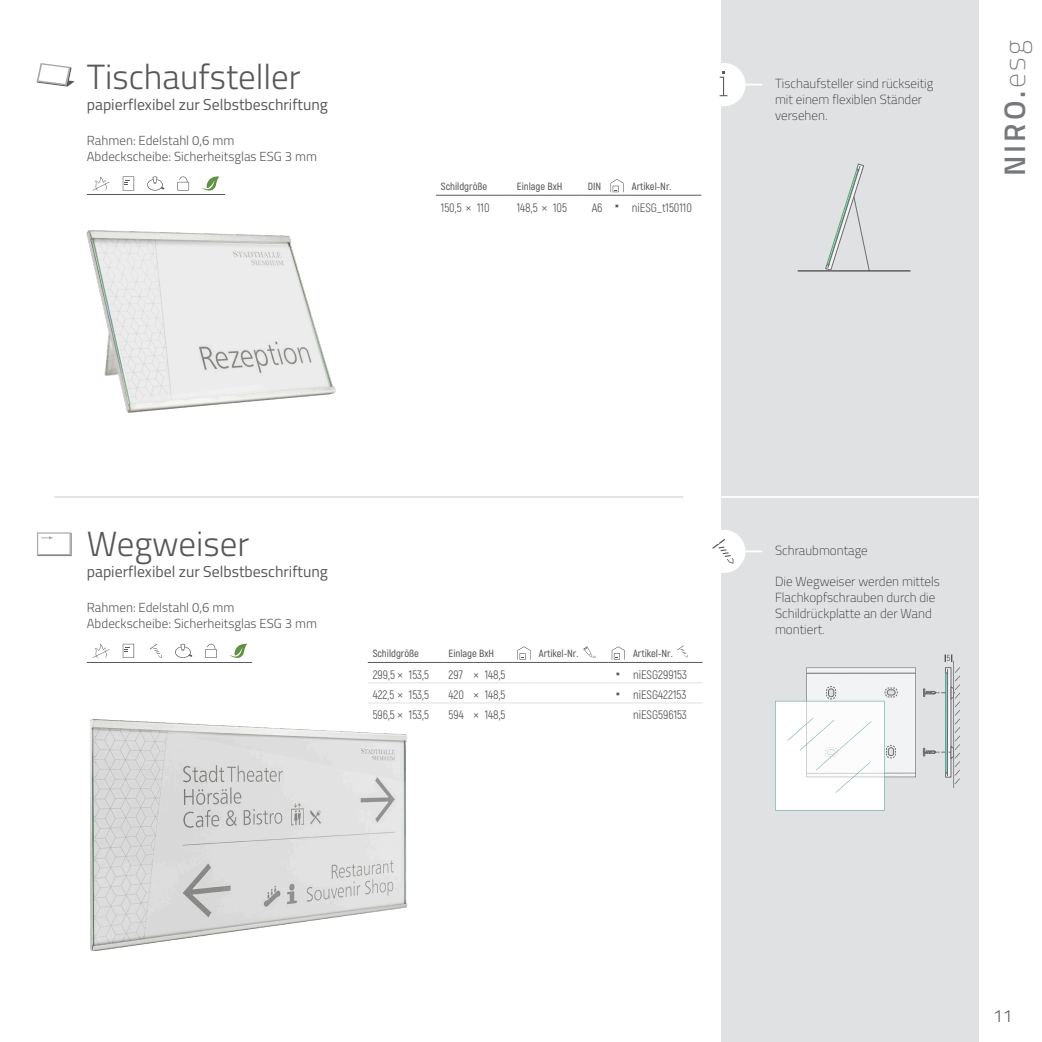
<style>
.page{position:relative;width:1042px;height:1042px;background:#fff}
.page>*{position:absolute;margin:0;border:0;box-sizing:border-box;transform-origin:0 0}
.Produkt_Titel{font:300 35px "Titillium";color:#57585a}
.t1{font:600 29.75px "Titillium";color:#76787b}
.t2{font:300 17.5px "Titillium";color:#57585a}
.Produkt_Subline{font:15.75px "Titillium";color:#57585a}
.Balkentext_Montagear{font:100 13.12px/15.8px "Titillium";color:#231f20}
.Produkt_Text_unter_P{font:300 13.12px "Titillium";color:#57585a}
.Tabelle_Inhalt{font:12.25px "Akrobat";color:#57585a}
.Tabelle_Titelleiste{font:600 10.5px "Akrobat";color:#57585a}
.t3{font:300 8.75px "Akrobat";color:#231f20}
.s1{font-weight:100}
</style>
<div class="page">
<div style="left:721px;top:0;width:258px;height:1042px;background:#e0e1e3"></div>
<img style="left:86px;top:230px;width:250px;height:183px">
<img style="left:90px;top:718px;width:318px;height:233px">
<hr style="left:953px;top:661px;width:1px;height:127px;background:#6c6d70">
<svg style="left:923px;top:654px;width:37px;height:130px"></svg>
<svg style="left:775px;top:667px;width:141px;height:143px;background:#f1f2f2"></svg>
<hr style="left:797px;top:271px;width:113px;height:1px;background:#231f20">
<svg style="left:825px;top:163px;width:45px;height:109px"></svg>
<div style="left:702px;top:63px;width:43px;height:43px;background:#fff;border-radius:21px"></div>
<svg style="left:719px;top:71px;width:8px;height:25px"></svg>
<div style="left:702px;top:530px;width:43px;height:43px;background:#fff;border-radius:21px"></div>
<svg style="left:712px;top:539px;width:21px;height:25px"></svg>
<svg style="left:37px;top:532px;width:35px;height:24px"></svg>
<svg style="left:37px;top:63px;width:38px;height:24px"></svg>
<svg style="left:150px;top:644px;width:12px;height:14px"></svg>
<svg style="left:230px;top:644px;width:17px;height:14px"></svg>
<svg style="left:93px;top:644px;width:16px;height:14px"></svg>
<svg style="left:123px;top:644px;width:11px;height:14px"></svg>
<svg style="left:175px;top:644px;width:17px;height:14px"></svg>
<svg style="left:205px;top:644px;width:12px;height:14px"></svg>
<hr style="left:87px;top:662px;width:165px;height:1px;background:#57585a">
<svg style="left:202px;top:176px;width:17px;height:15px"></svg>
<svg style="left:93px;top:176px;width:16px;height:15px"></svg>
<svg style="left:123px;top:176px;width:11px;height:15px"></svg>
<svg style="left:147px;top:176px;width:17px;height:15px"></svg>
<svg style="left:177px;top:176px;width:12px;height:15px"></svg>
<hr style="left:87px;top:195px;width:137px;height:1px;background:#57585a">
<svg style="left:368px;top:662px;width:41px;height:1px"></svg>
<hr style="left:409px;top:662px;width:35px;height:1px;background:#57585a">
<hr style="left:534px;top:662px;width:74px;height:1px;background:#57585a">
<hr style="left:628px;top:662px;width:74px;height:1px;background:#57585a">
<svg style="left:368px;top:682px;width:41px;height:1px"></svg>
<hr style="left:409px;top:682px;width:35px;height:1px;background:#e0e1e3">
<svg style="left:444px;top:682px;width:90px;height:1px"></svg>
<hr style="left:534px;top:682px;width:74px;height:1px;background:#e0e1e3">
<svg style="left:608px;top:682px;width:20px;height:1px"></svg>
<hr style="left:628px;top:682px;width:74px;height:1px;background:#e0e1e3">
<svg style="left:368px;top:702px;width:41px;height:1px"></svg>
<hr style="left:409px;top:702px;width:35px;height:1px;background:#e0e1e3">
<svg style="left:444px;top:702px;width:90px;height:1px"></svg>
<hr style="left:534px;top:702px;width:74px;height:1px;background:#e0e1e3">
<svg style="left:608px;top:702px;width:20px;height:1px"></svg>
<hr style="left:628px;top:702px;width:74px;height:1px;background:#e0e1e3">
<svg style="left:444px;top:646px;width:90px;height:17px"></svg>
<svg style="left:583px;top:646px;width:13px;height:12px"></svg>
<svg style="left:608px;top:646px;width:21px;height:17px"></svg>
<svg style="left:677px;top:645px;width:10px;height:12px"></svg>
<hr style="left:436px;top:195px;width:30px;height:1px;background:#57585a">
<hr style="left:477px;top:195px;width:35px;height:1px;background:#57585a">
<hr style="left:512px;top:195px;width:30px;height:1px;background:#57585a">
<hr style="left:627px;top:195px;width:74px;height:1px;background:#57585a">
<svg style="left:542px;top:179px;width:85px;height:17px"></svg>
<hr style="left:55px;top:496px;width:628px;height:2px;background:#e0e1e3">
<hr style="left:721px;top:496px;width:258px;height:2px;background:#fff">
<p class="Produkt_Titel" style="left:87px;top:52px;width:215px">Tischaufsteller</p>
<p class="Produkt_Subline" style="left:87px;top:93px;width:243px">papierflexibel zur Selbstbeschriftung</p>
<p class="Produkt_Text_unter_P" style="left:87px;top:131px;width:149px">Rahmen: Edelstahl 0,6 mm</p>
<p class="Produkt_Text_unter_P" style="left:87px;top:147px;width:232px">Abdeckscheibe: Sicherheitsglas ESG 3 mm</p>
<p class="Tabelle_Titelleiste" style="left:441px;top:180px;width:48px">Schildgröße</p>
<p class="Tabelle_Titelleiste" style="left:517px;top:180px;width:47px">Einlage BxH</p>
<p class="Tabelle_Titelleiste" style="left:588px;top:180px;width:15px">DIN</p>
<p class="Tabelle_Titelleiste" style="left:632px;top:180px;width:41px">Artikel-Nr.</p>
<p class="Tabelle_Inhalt" style="left:441px;top:200px;width:32px">150,5 ×</p>
<p class="Tabelle_Inhalt" style="left:477px;top:200px;width:14px">110</p>
<p class="Tabelle_Inhalt" style="left:517px;top:200px;width:32px">148,5 ×</p>
<p class="Tabelle_Inhalt" style="left:553px;top:200px;width:15px">105</p>
<p class="Tabelle_Inhalt" style="left:592px;top:200px;width:12px">A6</p>
<p class="Tabelle_Inhalt" style="left:632px;top:200px;width:62px">niESG_t150110</p>
<p class="Balkentext_Montagear" style="left:775px;top:75px;width:160px">Tischaufsteller sind rückseitig mit einem flexiblen Ständer versehen.</p>
<p class="t1" style="left:992px;top:176px;width:138px;rotate:-90deg">NIRO.<span class="s1">esg</span></p>
<p class="Produkt_Titel" style="left:87px;top:518px;width:164px">Wegweiser</p>
<p class="Produkt_Subline" style="left:87px;top:560px;width:243px">papierflexibel zur Selbstbeschriftung</p>
<p class="Produkt_Text_unter_P" style="left:87px;top:598px;width:149px">Rahmen: Edelstahl 0,6 mm</p>
<p class="Produkt_Text_unter_P" style="left:87px;top:614px;width:232px">Abdeckscheibe: Sicherheitsglas ESG 3 mm</p>
<p class="Tabelle_Titelleiste" style="left:373px;top:647px;width:48px">Schildgröße</p>
<p class="Tabelle_Titelleiste" style="left:449px;top:647px;width:47px">Einlage BxH</p>
<p class="Tabelle_Titelleiste" style="left:539px;top:647px;width:41px">Artikel-Nr.</p>
<p class="Tabelle_Titelleiste" style="left:633px;top:647px;width:41px">Artikel-Nr.</p>
<p class="Tabelle_Inhalt" style="left:373px;top:667px;width:32px">299,5 ×</p>
<p class="Tabelle_Inhalt" style="left:409px;top:667px;width:22px">153,5</p>
<p class="Tabelle_Inhalt" style="left:449px;top:667px;width:16px">297</p>
<p class="Tabelle_Inhalt" style="left:473px;top:667px;width:7px">×</p>
<p class="Tabelle_Inhalt" style="left:485px;top:667px;width:22px">148,5</p>
<p class="Tabelle_Inhalt" style="left:633px;top:667px;width:55px">niESG299153</p>
<p class="Tabelle_Inhalt" style="left:373px;top:687px;width:32px">422,5 ×</p>
<p class="Tabelle_Inhalt" style="left:409px;top:687px;width:22px">153,5</p>
<p class="Tabelle_Inhalt" style="left:449px;top:687px;width:17px">420</p>
<p class="Tabelle_Inhalt" style="left:473px;top:687px;width:7px">×</p>
<p class="Tabelle_Inhalt" style="left:485px;top:687px;width:22px">148,5</p>
<p class="Tabelle_Inhalt" style="left:633px;top:687px;width:55px">niESG422153</p>
<p class="Tabelle_Inhalt" style="left:373px;top:707px;width:32px">596,5 ×</p>
<p class="Tabelle_Inhalt" style="left:409px;top:707px;width:22px">153,5</p>
<p class="Tabelle_Inhalt" style="left:449px;top:707px;width:17px">594</p>
<p class="Tabelle_Inhalt" style="left:473px;top:707px;width:7px">×</p>
<p class="Tabelle_Inhalt" style="left:485px;top:707px;width:22px">148,5</p>
<p class="Tabelle_Inhalt" style="left:633px;top:707px;width:55px">niESG596153</p>
<p class="Balkentext_Montagear" style="left:775px;top:542px;width:94px">Schraubmontage</p>
<p class="Balkentext_Montagear" style="left:775px;top:573px;width:166px">Die Wegweiser werden mittels<br>Flachkopfschrauben durch die<br>Schildrückplatte an der Wand montiert.</p>
<p class="t3" style="left:947px;top:653px;width:5px">5</p>
<h3 class="t2" style="left:993px;top:1003px;width:21px">11</h3>
</div>
